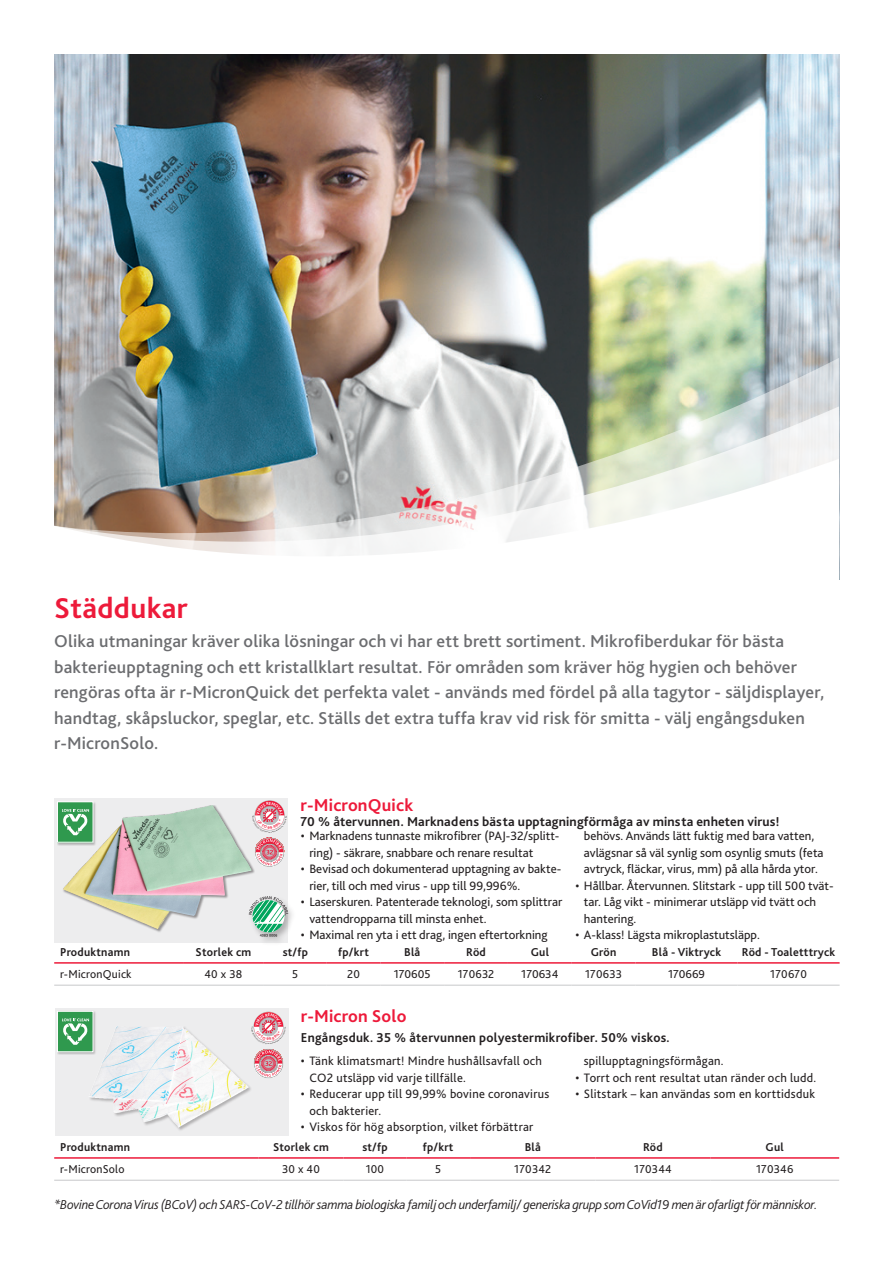
<style>
.page{position:relative;width:893px;height:1263px;background:#fff}
.page>*{position:absolute;margin:0;border:0;box-sizing:border-box;transform-origin:0 0}
.Headline{font:700 30px "Bliss 2";letter-spacing:.01em;color:#ed1a3a}
.Abstract{font:500 18px/25.5px "Bliss 2";letter-spacing:.01em;color:#6c6d70}
.AD_Headline{font:700 18px "Bliss Pro";letter-spacing:.01em;color:#ed1a3a}
.AD_Headline-2{font:700 18px "Bliss 2";letter-spacing:.01em;color:#ed1a3a}
.t1{font:italic 300 13.5px "Bliss 2";letter-spacing:-.02em;color:#231f20}
.AD_Headline-3{font:700 13.5px "Bliss Pro";letter-spacing:.01em;color:#231f20}
.AD_Headline-4{font:700 13.5px "Bliss 2";letter-spacing:.02em;color:#231f20}
.t2{font:12.75px/16.5px "Bliss 2";color:#231f20}
.t3{font:12.75px/16.5px "Bliss";letter-spacing:.02em;color:#231f20}
.t4{font:700 12px "Bliss 2";letter-spacing:.02em;color:#231f20}
.t5{font:12px "Bliss 2";letter-spacing:.02em;color:#231f20}
.s1{font-family:"Bliss 2"}
</style>
<div class="page">
<img style="left:54px;top:54px;width:785px;height:286px">
<img style="left:54px;top:340px;width:785px;height:216px">
<hr style="left:54px;top:962px;width:129px;height:2px;background:#ed1a3a">
<hr style="left:183px;top:962px;width:81px;height:2px;background:#ed1a3a">
<hr style="left:264px;top:962px;width:63px;height:2px;background:#ed1a3a">
<hr style="left:327px;top:962px;width:53px;height:2px;background:#ed1a3a">
<hr style="left:380px;top:962px;width:64px;height:2px;background:#ed1a3a">
<hr style="left:444px;top:962px;width:64px;height:2px;background:#ed1a3a">
<hr style="left:508px;top:962px;width:64px;height:2px;background:#ed1a3a">
<hr style="left:572px;top:962px;width:63px;height:2px;background:#ed1a3a">
<hr style="left:635px;top:962px;width:103px;height:2px;background:#ed1a3a">
<hr style="left:738px;top:962px;width:102px;height:2px;background:#ed1a3a">
<hr style="left:54px;top:985px;width:129px;height:1px;background:#c7c8ca">
<hr style="left:183px;top:985px;width:81px;height:1px;background:#c7c8ca">
<hr style="left:264px;top:985px;width:63px;height:1px;background:#c7c8ca">
<hr style="left:327px;top:985px;width:53px;height:1px;background:#c7c8ca">
<hr style="left:380px;top:985px;width:64px;height:1px;background:#c7c8ca">
<hr style="left:444px;top:985px;width:64px;height:1px;background:#c7c8ca">
<hr style="left:508px;top:985px;width:64px;height:1px;background:#c7c8ca">
<hr style="left:572px;top:985px;width:63px;height:1px;background:#c7c8ca">
<hr style="left:635px;top:985px;width:103px;height:1px;background:#c7c8ca">
<hr style="left:738px;top:985px;width:102px;height:1px;background:#c7c8ca">
<div style="left:54px;top:798px;width:234px;height:145px;background:#ededee"></div>
<div style="left:63px;top:804px;width:192px;height:128px;background:#231f20;opacity:.45"></div>
<img style="left:63px;top:805px;width:149px;height:124px">
<div style="left:247px;top:894px;width:50px;height:52px;background:#231f20;opacity:.3"></div>
<svg style="left:249px;top:896px;width:39px;height:41px"></svg>
<div style="left:57px;top:801px;width:40px;height:45px;background:#231f20;opacity:.3"></div>
<div style="left:57px;top:802px;width:36px;height:40px;background:#2f994e"></div>
<div style="left:57px;top:801px;width:36px;height:41px;border:1px solid #fff"></div>
<svg style="left:62px;top:809px;width:27px;height:26px"></svg>
<div style="left:55px;top:1008px;width:234px;height:128px;background:#ededee"></div>
<img style="left:90px;top:1026px;width:161px;height:104px">
<hr style="left:54px;top:1157px;width:204px;height:2px;background:#ed1a3a">
<hr style="left:258px;top:1157px;width:86px;height:2px;background:#ed1a3a">
<hr style="left:344px;top:1157px;width:62px;height:2px;background:#ed1a3a">
<hr style="left:406px;top:1157px;width:64px;height:2px;background:#ed1a3a">
<hr style="left:470px;top:1157px;width:125px;height:2px;background:#ed1a3a">
<hr style="left:595px;top:1157px;width:115px;height:2px;background:#ed1a3a">
<hr style="left:710px;top:1157px;width:129px;height:2px;background:#ed1a3a">
<hr style="left:54px;top:1180px;width:204px;height:1px;background:#c7c8ca">
<hr style="left:258px;top:1180px;width:86px;height:1px;background:#c7c8ca">
<hr style="left:344px;top:1180px;width:62px;height:1px;background:#c7c8ca">
<hr style="left:406px;top:1180px;width:64px;height:1px;background:#c7c8ca">
<hr style="left:470px;top:1180px;width:125px;height:1px;background:#c7c8ca">
<hr style="left:595px;top:1180px;width:115px;height:1px;background:#c7c8ca">
<hr style="left:710px;top:1180px;width:129px;height:1px;background:#c7c8ca">
<div style="left:57px;top:1010px;width:40px;height:45px;background:#231f20;opacity:.3"></div>
<div style="left:57px;top:1011px;width:36px;height:41px;background:#2f994e"></div>
<div style="left:57px;top:1011px;width:36px;height:41px;border:1px solid #fff"></div>
<svg style="left:62px;top:1018px;width:27px;height:27px"></svg>
<svg style="left:252px;top:800px;width:33px;height:67px"></svg>
<svg style="left:253px;top:1012px;width:31px;height:66px"></svg>
<p class="Headline" style="left:54px;top:589px;width:135px">Städdukar</p>
<p class="Abstract" style="left:54px;top:628px;width:772px">Olika utmaningar kräver olika lösningar och vi har ett brett sortiment. Mikrofiberdukar för bästa bakterieupptagning och ett kristallklart resultat. För områden som kräver hög hygien och behöver rengöras ofta är r-MicronQuick det perfekta valet - används med fördel på alla tagytor - säljdisplayer, handtag, skåpsluckor, speglar, etc. Ställs det extra tuffa krav vid risk för smitta - välj engångsduken r-MicronSolo.</p>
<p class="AD_Headline" style="left:300px;top:794px;width:114px">r-MicronQuick</p>
<p class="AD_Headline-3" style="left:300px;top:813px;width:480px">70 % återvunnen. Marknadens bästa upptagningförmåga av minsta enheten virus!</p>
<p class="t2" style="left:309px;top:828px;width:252px;text-indent:-9px">• Marknadens tunnaste mikrofibrer (PAJ-32/splitt&shy;ring) - säkrare, snabbare och renare resultat</p>
<p class="t2" style="left:309px;top:861px;width:253px;text-indent:-9px">• Bevisad och dokumenterad upptagning av bakte&shy;rier, till och med virus - upp till 99,996%.</p>
<p class="t2" style="left:309px;top:894px;width:254px;text-indent:-9px">• Laserskuren. Patenterade teknologi, som splittrar vattendropparna till minsta enhet.</p>
<p class="t2" style="left:301px;top:927px;width:248px">• Maximal ren yta i ett drag, ingen eftertorkning</p>
<p class="t2" style="left:584px;top:828px;width:241px">behövs. Används lätt fuktig med bara vatten, avlägsnar så väl synlig som osynlig smuts (feta avtryck, fläckar, virus, mm) på alla hårda ytor.</p>
<p class="t2" style="left:584px;top:877px;width:251px;text-indent:-9px">• Hållbar. Återvunnen. Slitstark - upp till 500 tvät&shy;tar. Låg vikt - minimerar utsläpp vid tvätt och hantering.</p>
<p class="t2" style="left:575px;top:927px;width:186px">• A-klass! Lägsta mikroplastutsläpp.</p>
<p class="t4" style="left:60px;top:944px;width:71px">Produktnamn</p>
<p class="t4" style="left:196px;top:944px;width:57px">Storlek cm</p>
<p class="t4" style="left:283px;top:944px;width:27px">st/fp</p>
<p class="t4" style="left:338px;top:944px;width:32px">fp/krt</p>
<p class="t4" style="left:404px;top:944px;width:18px">Blå</p>
<p class="t4" style="left:466px;top:944px;width:21px">Röd</p>
<p class="t4" style="left:531px;top:944px;width:20px">Gul</p>
<p class="t4" style="left:591px;top:944px;width:27px">Grön</p>
<p class="t4" style="left:652px;top:944px;width:71px">Blå - Viktryck</p>
<p class="t4" style="left:742px;top:944px;width:95px">Röd - Toaletttryck</p>
<p class="t5" style="left:60px;top:966px;width:73px">r-MicronQuick</p>
<p class="t5" style="left:205px;top:966px;width:39px">40 x 38</p>
<p class="t5" style="left:292px;top:966px;width:7px">5</p>
<p class="t5" style="left:347px;top:966px;width:14px">20</p>
<p class="t5" style="left:394px;top:966px;width:38px">170605</p>
<p class="t5" style="left:458px;top:966px;width:38px">170632</p>
<p class="t5" style="left:521px;top:966px;width:39px">170634</p>
<p class="t5" style="left:585px;top:966px;width:39px">170633</p>
<p class="t5" style="left:668px;top:966px;width:38px">170669</p>
<p class="t5" style="left:770px;top:966px;width:38px">170670</p>
<p class="AD_Headline-2" style="left:301px;top:1005px;width:107px">r-Micron Solo</p>
<p class="AD_Headline-4" style="left:301px;top:1029px;width:370px">Engångsduk. 35 % återvunnen polyestermikrofiber. 50% viskos.</p>
<p class="t3" style="left:309px;top:1052px;width:234px;text-indent:-9px"><span class="s1">•</span> Tänk klimatsmart! Mindre hushållsavfall och<br>CO2 utsläpp vid varje tillfälle.</p>
<p class="t3" style="left:309px;top:1085px;width:241px;text-indent:-9px"><span class="s1">•</span> Reducerar upp till 99,99% bovine coronavirus och bakterier.</p>
<p class="t3" style="left:301px;top:1118px;width:234px"><span class="s1">•</span> Viskos för hög absorption, vilket förbättrar</p>
<p class="t3" style="left:584px;top:1052px;width:141px">spillupptagningsförmågan.</p>
<p class="t3" style="left:575px;top:1069px;width:242px"><span class="s1">•</span> Torrt och rent resultat utan ränder och ludd.</p>
<p class="t3" style="left:575px;top:1085px;width:241px"><span class="s1">•</span> Slitstark – kan användas som en korttidsduk</p>
<p class="t4" style="left:60px;top:1139px;width:71px">Produktnamn</p>
<p class="t4" style="left:273px;top:1139px;width:57px">Storlek cm</p>
<p class="t4" style="left:362px;top:1139px;width:27px">st/fp</p>
<p class="t4" style="left:423px;top:1139px;width:32px">fp/krt</p>
<p class="t4" style="left:525px;top:1139px;width:18px">Blå</p>
<p class="t4" style="left:643px;top:1139px;width:21px">Röd</p>
<p class="t4" style="left:766px;top:1139px;width:20px">Gul</p>
<p class="t5" style="left:60px;top:1161px;width:66px">r-MicronSolo</p>
<p class="t5" style="left:282px;top:1161px;width:39px">30 x 40</p>
<p class="t5" style="left:366px;top:1161px;width:20px">100</p>
<p class="t5" style="left:435px;top:1161px;width:7px">5</p>
<p class="t5" style="left:514px;top:1161px;width:38px">170342</p>
<p class="t5" style="left:634px;top:1161px;width:39px">170344</p>
<p class="t5" style="left:756px;top:1161px;width:39px">170346</p>
<p class="t1" style="left:54px;top:1196px;width:765px">*Bovine Corona Virus (BCoV) och SARS-CoV-2 tillhör samma biologiska familj och underfamilj/ generiska grupp som CoVid19 men är ofarligt för människor.</p>
</div>
